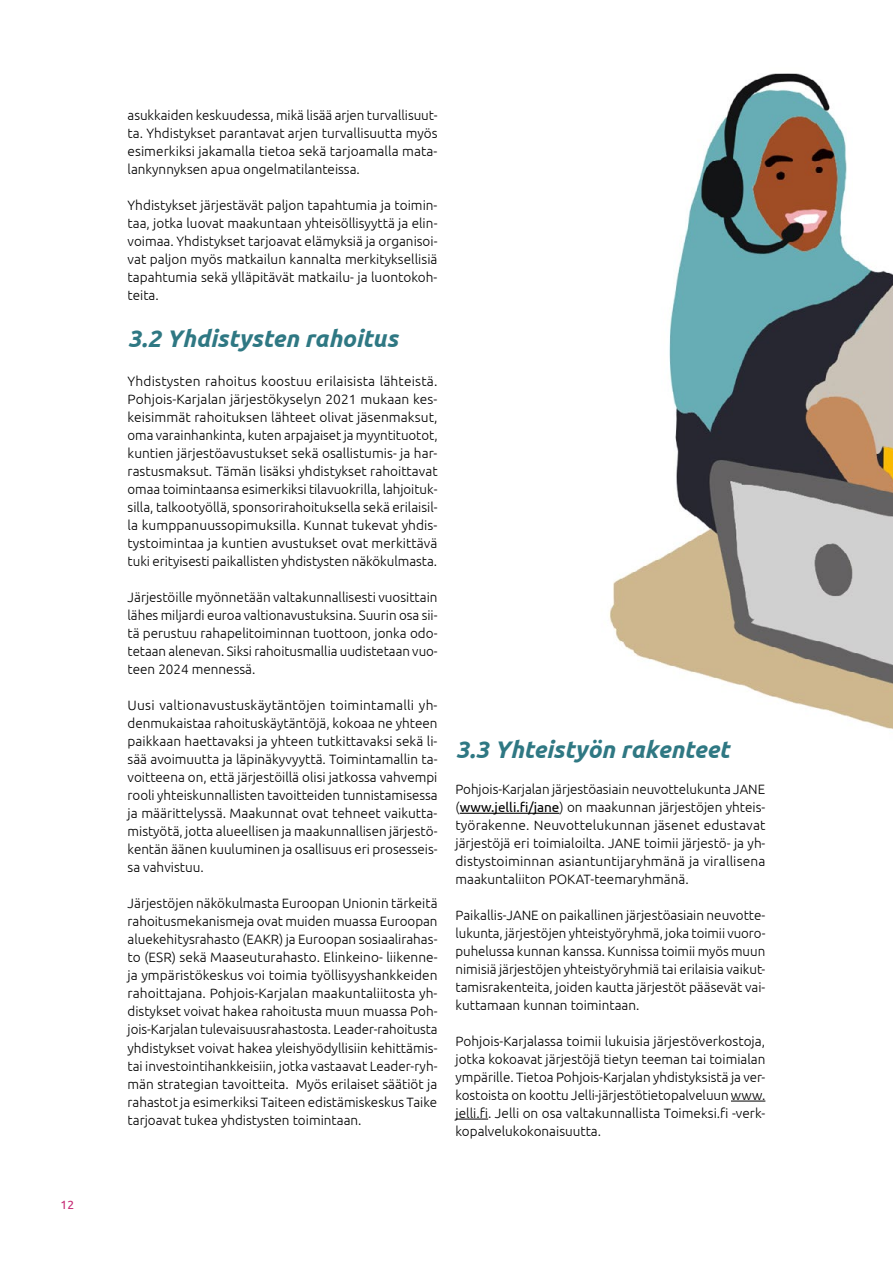
<style>
.page{position:relative;width:893px;height:1263px;background:#fff}
.page>*{position:absolute;margin:0;border:0;box-sizing:border-box;transform-origin:0 0}
.t1{font:italic 700 24px "Ubuntu";color:#2f7883}
.Leipis{font:300 13.5px/18px "Ubuntu";color:#000;text-align:justify}
.t2{font:12px "Ubuntu";color:#c52772}
.s1{font-weight:400}
</style>
<div class="page">
<img style="left:609px;top:73px;width:284px;height:657px">
<hr style="left:460px;top:813px;width:99px;height:1px;background:#000">
<hr style="left:731px;top:1101px;width:34px;height:1px;background:#000">
<hr style="left:455px;top:1119px;width:33px;height:1px;background:#000">
<p class="t2" style="left:61px;top:1197px;width:15px">12</p>
<p class="Leipis" style="left:128px;top:106px;width:312px">asukkaiden keskuudessa, mikä lisää arjen turvallisuut&shy;ta. Yhdistykset parantavat arjen turvallisuutta myös esimerkiksi jakamalla tietoa sekä tarjoamalla mata&shy;lankynnyksen apua ongelmatilanteissa.</p>
<p class="Leipis" style="left:128px;top:196px;width:311px">Yhdistykset järjestävät paljon tapahtumia ja toimin&shy;taa, jotka luovat maakuntaan yhteisöllisyyttä ja elin&shy;voimaa. Yhdistykset tarjoavat elämyksiä ja organisoi&shy;vat paljon myös matkailun kannalta merkityksellisiä tapahtumia sekä ylläpitävät matkailu- ja luontokoh&shy;teita.</p>
<h2 class="t1" style="left:128px;top:324px;width:272px">3.2 Yhdistysten rahoitus</h2>
<p class="Leipis" style="left:128px;top:372px;width:312px">Yhdistysten rahoitus koostuu erilaisista lähteistä.<br>Pohjois-Karjalan järjestökyselyn 2021 mukaan kes&shy;keisimmät rahoituksen lähteet olivat jäsenmaksut, oma varainhankinta, kuten arpajaiset ja myyntituotot, kuntien järjestöavustukset sekä osallistumis- ja har&shy;rastusmaksut. Tämän lisäksi yhdistykset rahoittavat omaa toimintaansa esimerkiksi tilavuokrilla, lahjoituk&shy;silla, talkootyöllä, sponsorirahoituksella sekä erilaisil&shy;la kumppanuussopimuksilla. Kunnat tukevat yhdis&shy;tystoimintaa ja kuntien avustukset ovat merkittävä tuki erityisesti paikallisten yhdistysten näkökulmasta.</p>
<p class="Leipis" style="left:128px;top:588px;width:312px">Järjestöille myönnetään valtakunnallisesti vuosittain lähes miljardi euroa valtionavustuksina. Suurin osa sii&shy;tä perustuu rahapelitoiminnan tuottoon, jonka odo&shy;tetaan alenevan. Siksi rahoitusmallia uudistetaan vuo&shy;teen 2024 mennessä.</p>
<p class="Leipis" style="left:128px;top:696px;width:312px">Uusi valtionavustuskäytäntöjen toimintamalli yh&shy;denmukaistaa rahoituskäytäntöjä, kokoaa ne yhteen paikkaan haettavaksi ja yhteen tutkittavaksi sekä li&shy;sää avoimuutta ja läpinäkyvyyttä. Toimintamallin ta&shy;voitteena on, että järjestöillä olisi jatkossa vahvempi rooli yhteiskunnallisten tavoitteiden tunnistamisessa ja määrittelyssä. Maakunnat ovat tehneet vaikutta&shy;mistyötä, jotta alueellisen ja maakunnallisen järjestö&shy;kentän äänen kuuluminen ja osallisuus eri prosesseis&shy;sa vahvistuu.</p>
<p class="Leipis" style="left:128px;top:894px;width:312px">Järjestöjen näkökulmasta Euroopan Unionin tärkeitä rahoitusmekanismeja ovat muiden muassa Euroopan aluekehitysrahasto (EAKR) ja Euroopan sosiaalirahas&shy;to (ESR) sekä Maaseuturahasto. Elinkeino- liikenne&shy;ja ympäristökeskus voi toimia työllisyyshankkeiden rahoittajana. Pohjois-Karjalan maakuntaliitosta yh&shy;distykset voivat hakea rahoitusta muun muassa Poh&shy;jois-Karjalan tulevaisuusrahastosta. Leader-rahoitusta yhdistykset voivat hakea yleishyödyllisiin kehittämis&shy;tai investointihankkeisiin, jotka vastaavat Leader-ryh&shy;män strategian tavoitteita. Myös erilaiset säätiöt ja rahastot ja esimerkiksi Taiteen edistämiskeskus Taike tarjoavat tukea yhdistysten toimintaan.</p>
<h2 class="t1" style="left:455px;top:734px;width:275px">3.3 Yhteistyön rakenteet</h2>
<p class="Leipis" style="left:455px;top:779px;width:311px">Pohjois-Karjalan järjestöasiain neuvottelukunta JANE (<span class="s1">www.jelli.fi/jane</span>) on maakunnan järjestöjen yhteis&shy;työrakenne. Neuvottelukunnan jäsenet edustavat järjestöjä eri toimialoilta. JANE toimii järjestö- ja yh&shy;distystoiminnan asiantuntijaryhmänä ja virallisena maakuntaliiton POKAT-teemaryhmänä.</p>
<p class="Leipis" style="left:455px;top:905px;width:311px">Paikallis-JANE on paikallinen järjestöasiain neuvotte&shy;lukunta, järjestöjen yhteistyöryhmä, joka toimii vuoro&shy;puhelussa kunnan kanssa. Kunnissa toimii myös muun nimisiä järjestöjen yhteistyöryhmiä tai erilaisia vaikut&shy;tamisrakenteita, joiden kautta järjestöt pääsevät vai&shy;kuttamaan kunnan toimintaan.</p>
<p class="Leipis" style="left:455px;top:1031px;width:311px">Pohjois-Karjalassa toimii lukuisia järjestöverkostoja, jotka kokoavat järjestöjä tietyn teeman tai toimialan ympärille. Tietoa Pohjois-Karjalan yhdistyksistä ja ver&shy;kostoista on koottu Jelli-järjestötietopalveluun www. jelli.fi. Jelli on osa valtakunnallista Toimeksi.fi -verk&shy;kopalvelukokonaisuutta.</p>
</div>
